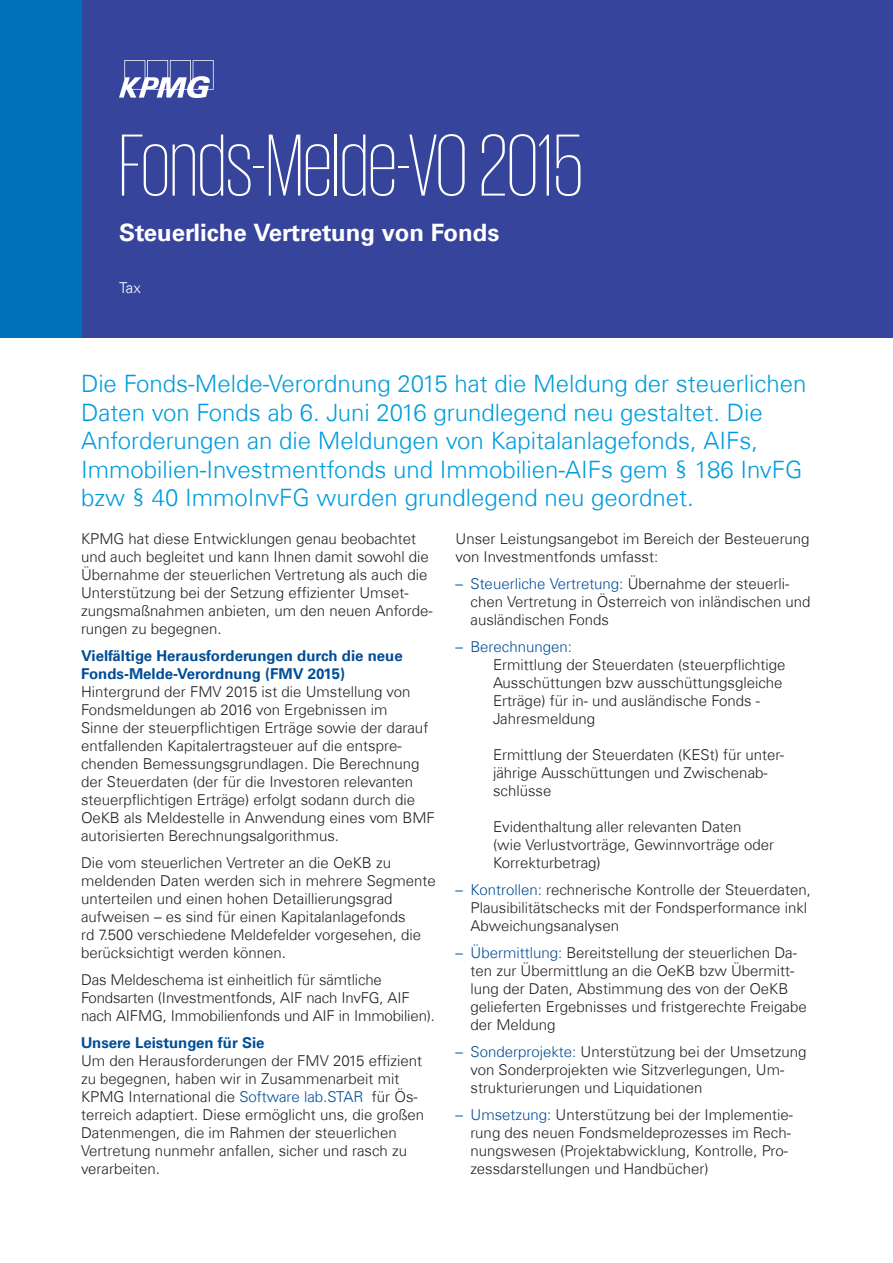
<style>
.page{position:relative;width:893px;height:1263px;background:#fff}
.page>*{position:absolute;margin:0;border:0;box-sizing:border-box;transform-origin:0 0}
.Title_60pt_White{font:200 90px "KPMG";color:#fff}
.Intro_16pt{font:300 24px/28.5px "Universfor KPMG";color:#009cdc}
.Cover_Subhead_Bold_W{font:700 24px "Universfor KPMG";color:#fff}
.Bodycopy_10pt{font:300 15px/18px "Universfor KPMG";color:#231f20}
.Subhead_10pt{font:700 15px/18px "Universfor KPMG";color:#014d97}
.Header_date_white{font:300 15px "Univers 45";color:#fff}
.s1{color:#014d97}
.s2{font-family:"Univers 45";color:#014d97}
</style>
<div class="page">
<div style="left:0;top:0;width:893px;height:338px;background:#36449c"></div>
<div style="left:0;top:0;width:81px;height:338px;background:#0072bc"></div>
<svg style="left:119px;top:60px;width:95px;height:38px"></svg>
<p class="Title_60pt_White" style="left:119px;top:122px;width:466px">Fonds-Melde-VO 2015</p>
<p class="Cover_Subhead_Bold_W" style="left:119px;top:218px;width:382px">Steuerliche Vertretung von Fonds</p>
<p class="Header_date_white" style="left:119px;top:279px;width:23px">Tax</p>
<p class="Intro_16pt" style="left:81px;top:370px;width:727px">Die Fonds-Melde-Verordnung 2015 hat die Meldung der steuerlichen Daten von Fonds ab 6. Juni 2016 grundlegend neu gestaltet. Die Anforderungen an die Meldungen von Kapitalanlagefonds, AIFs, Immobilien-Investmentfonds und Immobilien-AIFs gem § 186 InvFG bzw § 40 ImmoInvFG wurden grundlegend neu geordnet.</p>
<p class="Bodycopy_10pt" style="left:81px;top:530px;width:353px">KPMG hat diese Entwicklungen genau beobachtet und auch begleitet und kann Ihnen damit sowohl die Übernahme der steuerlichen Vertretung als auch die Unterstützung bei der Setzung effizienter Umset&shy;zungsmaßnahmen anbieten, um den neuen Anforde&shy;rungen zu begegnen.</p>
<p class="Subhead_10pt" style="left:81px;top:647px;width:323px">Vielfältige Herausforderungen durch die neue<br>Fonds-Melde-Verordnung (FMV 2015)</p>
<p class="Bodycopy_10pt" style="left:81px;top:683px;width:355px">Hintergrund der FMV 2015 ist die Umstellung von Fondsmeldungen ab 2016 von Ergebnissen im<br>Sinne der steuerpflichtigen Erträge sowie der darauf entfallenden Kapitalertragsteuer auf die entspre&shy;chenden Bemessungsgrundlagen. Die Berechnung der Steuerdaten (der für die Investoren relevanten steuerpflichtigen Erträge) erfolgt sodann durch die OeKB als Meldestelle in Anwendung eines vom BMF autorisierten Berechnungsalgorithmus.</p>
<p class="Bodycopy_10pt" style="left:81px;top:854px;width:356px">Die vom steuerlichen Vertreter an die OeKB zu meldenden Daten werden sich in mehrere Segmente unterteilen und einen hohen Detaillierungsgrad aufweisen – es sind für einen Kapitalanlagefonds<br>rd 7.500 verschiedene Meldefelder vorgesehen, die berücksichtigt werden können.</p>
<p class="Bodycopy_10pt" style="left:81px;top:971px;width:356px">Das Meldeschema ist einheitlich für sämtliche<br>Fondsarten (Investmentfonds, AIF nach InvFG, AIF nach AIFMG, Immobilienfonds und AIF in Immobilien).</p>
<p class="Subhead_10pt" style="left:81px;top:1034px;width:185px">Unsere Leistungen für Sie</p>
<p class="Bodycopy_10pt" style="left:81px;top:1052px;width:345px">Um den Herausforderungen der FMV 2015 effizient zu begegnen, haben wir in Zusammenarbeit mit KPMG International die <span class="s1">Software lab.STAR</span> für Ös&shy;terreich adaptiert. Diese ermöglicht uns, die großen Datenmengen, die im Rahmen der steuerlichen Vertretung nunmehr anfallen, sicher und rasch zu verarbeiten.</p>
<p class="Bodycopy_10pt" style="left:455px;top:530px;width:355px">Unser Leistungsangebot im Bereich der Besteuerung von Investmentfonds umfasst:</p>
<p class="Bodycopy_10pt" style="left:470px;top:575px;width:342px;text-indent:-15px"><span class="s2">–</span> <span class="s1">Steuerliche Vertretung:</span> Übernahme der steuerli&shy;chen Vertretung in Österreich von inländischen und ausländischen Fonds</p>
<p class="Bodycopy_10pt" style="left:493px;top:638px;width:294px;text-indent:-38px"><span class="s2">–</span> <span class="s1">Berechnungen:<br></span>Ermittlung der Steuerdaten (steuerpflichtige Ausschüttungen bzw ausschüttungsgleiche Erträge) für in- und ausländische Fonds - Jahresmeldung</p>
<p class="Bodycopy_10pt" style="left:493px;top:746px;width:292px">Ermittlung der Steuerdaten (KESt) für unter&shy;jährige Ausschüttungen und Zwischenab&shy;schlüsse</p>
<p class="Bodycopy_10pt" style="left:493px;top:818px;width:283px">Evidenthaltung aller relevanten Daten<br>(wie Verlustvorträge, Gewinnvorträge oder<br>Korrekturbetrag)</p>
<p class="Bodycopy_10pt" style="left:470px;top:881px;width:342px;text-indent:-15px"><span class="s2">–</span> <span class="s1">Kontrollen:</span> rechnerische Kontrolle der Steuerdaten,<br>Plausibilitätschecks mit der Fondsperformance inkl<br>Abweichungsanalysen</p>
<p class="Bodycopy_10pt" style="left:470px;top:944px;width:338px;text-indent:-15px"><span class="s2">–</span> <span class="s1">Übermittlung:</span> Bereitstellung der steuerlichen Da&shy;ten zur Übermittlung an die OeKB bzw Übermitt&shy;lung der Daten, Abstimmung des von der OeKB gelieferten Ergebnisses und fristgerechte Freigabe der Meldung</p>
<p class="Bodycopy_10pt" style="left:470px;top:1043px;width:337px;text-indent:-15px"><span class="s2">–</span> <span class="s1">Sonderprojekte:</span> Unterstützung bei der Umsetzung von Sonderprojekten wie Sitzverlegungen, Um&shy;strukturierungen und Liquidationen</p>
<p class="Bodycopy_10pt" style="left:470px;top:1106px;width:324px;text-indent:-15px"><span class="s2">–</span> <span class="s1">Umsetzung:</span> Unterstützung bei der Implementie&shy;rung des neuen Fondsmeldeprozesses im Rech&shy;nungswesen (Projektabwicklung, Kontrolle, Pro&shy;zessdarstellungen und Handbücher)</p>
</div>
